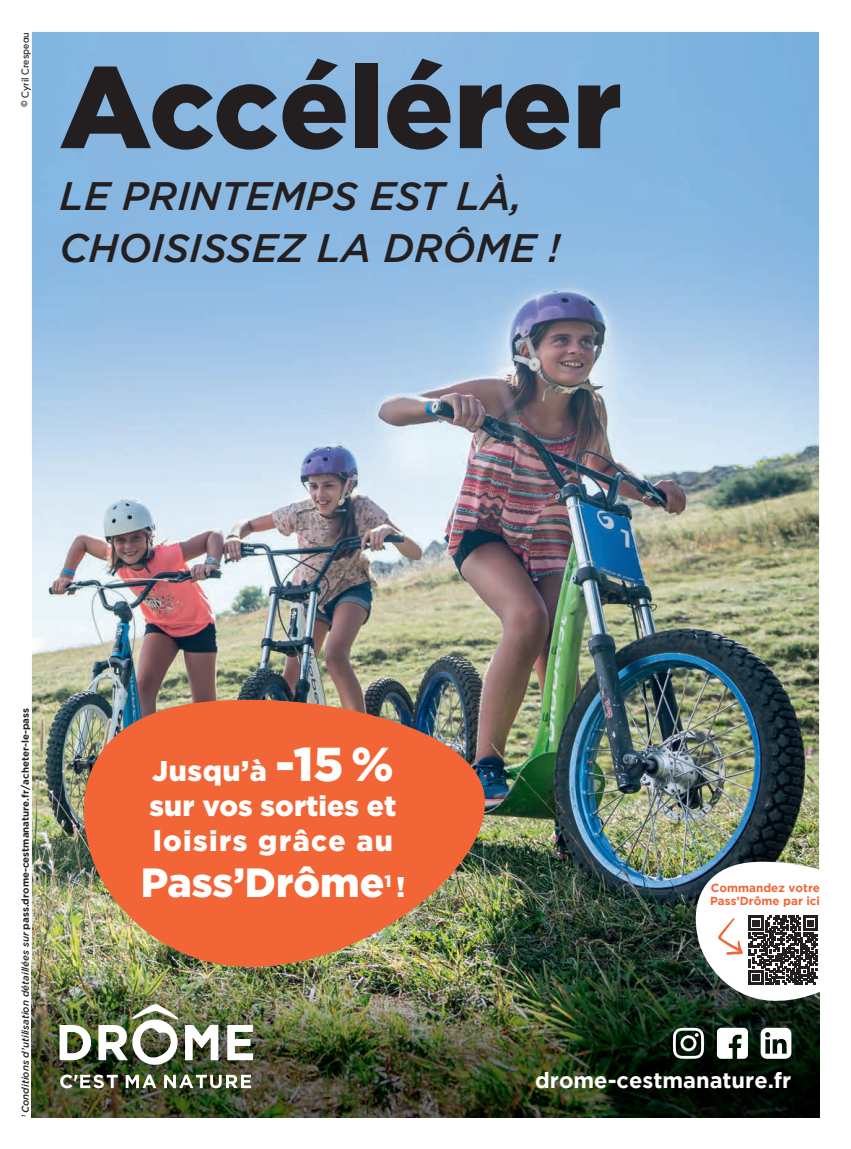
<style>
.page{position:relative;width:851px;height:1149px;background:#fff}
.page>*{position:absolute;margin:0;border:0;box-sizing:border-box;transform-origin:0 0}
.t1{font:900 115.65px "Gotham";color:#231f20}
.t2{font:900 40.8px "Gotham";color:#fff}
.t3{font:italic 500 39.6px/51.4px "Gotham";color:#231f20}
.t4{font:900 28.5px/35.2px "Gotham";letter-spacing:.02em;color:#fff;text-align:justify}
.t5{font:700 21.75px "Gotham";color:#fff}
.t6{font:900 16.65px "Gotham";color:#fff}
.t7{font:700 11.7px/13.8px "Gotham";color:#f26537}
.t8{font:700 9.75px "Gotham";color:#231f20}
.t9{font:9.75px "Radikal";letter-spacing:.01em;color:#231f20}
.s1{font-weight:500;font-style:italic}
.s2{font-size:47.55px}
.s3{font-size:28.5px}
</style>
<div class="page">
<img style="left:32px;top:32px;width:787px;height:928px">
<img style="left:32px;top:960px;width:787px;height:156px">
<img style="left:84px;top:699px;width:401px;height:267px">
<svg style="left:60px;top:1024px;width:31px;height:35px"></svg>
<svg style="left:227px;top:1024px;width:26px;height:35px"></svg>
<svg style="left:60px;top:1074px;width:58px;height:13px"></svg>
<svg style="left:126px;top:1074px;width:30px;height:13px"></svg>
<svg style="left:164px;top:1074px;width:87px;height:13px"></svg>
<img style="left:98px;top:1003px;width:120px;height:64px">
<svg style="left:760px;top:1027px;width:31px;height:31px"></svg>
<svg style="left:716px;top:1027px;width:31px;height:31px"></svg>
<svg style="left:672px;top:1027px;width:31px;height:31px"></svg>
<svg style="left:694px;top:861px;width:126px;height:143px"></svg>
<p class="t9" style="left:18px;top:107px;width:76px;rotate:-90deg">© Cyril Crespeau</p>
<h1 class="t1" style="left:60px;top:40px;width:563px">Accélérer</h1>
<h3 class="t3" style="left:60px;top:170px;width:502px">LE PRINTEMPS EST LÀ,<br>CHOISISSEZ LA DRÔME !</h3>
<p class="t8" style="left:20px;top:1116px;width:410px;rotate:-90deg"><sup>1</sup> <span class="s1">Conditions d’utilisation détaillées sur</span> pass.drome-cestmanature.fr/acheter-le-pass</p>
<h3 class="t4" style="left:150px;top:751px;width:248px">Jusqu’à <span class="s2">-15 % </span>sur vos sorties et loisirs grâce au</h3>
<h2 class="t2" style="left:141px;top:858px;width:245px">Pass’Drôme</h2>
<h3 class="t6" style="left:384px;top:871px;width:22px">1 <span class="s3">!</span></h3>
<p class="t7" style="left:710px;top:879px;width:111px">Commandez votre<br>Pass’Drôme par ici</p>
<h3 class="t5" style="left:535px;top:1067px;width:257px">drome-cestmanature.fr</h3>
</div>
